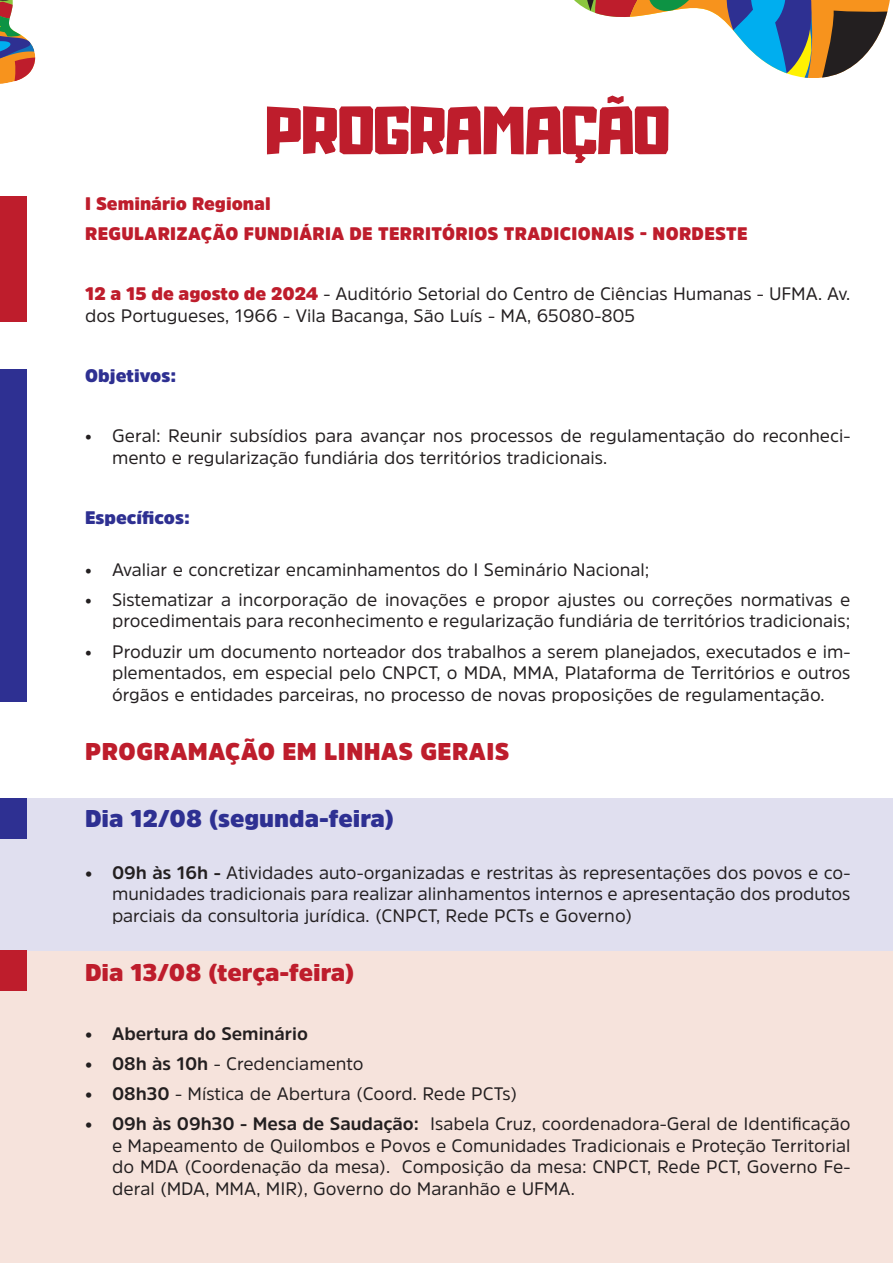
<style>
.page{position:relative;width:893px;height:1263px;background:#fff}
.page>*{position:absolute;margin:0;border:0;box-sizing:border-box;transform-origin:0 0}
.t1{font:59.85px "Adumu";letter-spacing:-.01em;color:#be1d2c}
.t2{font:900 24px "Amsi Pro";letter-spacing:.02em;color:#be1d2c}
.t3{font:900 24px "Amsi Pro";color:#2e3092}
.t4{font:900 24px "Amsi Pro";color:#be1d2c}
.t5{font:18px/21.6px "Amsi Pro";color:#231f20;text-align:justify}
.t6{font:900 18px/30.2px "Amsi Pro";letter-spacing:.02em;color:#be1d2c}
.t7{font:900 18px "Amsi Pro";color:#2e3092}
.t8{font:700 18px "Amsi Pro";color:#231f20}
.s1{font-weight:900;color:#be1d2c}
.s2{font-weight:700}
</style>
<div class="page">
<svg style="left:574px;top:0;width:316px;height:78px"></svg>
<svg style="left:0;top:0;width:36px;height:84px"></svg>
<div style="left:0;top:950px;width:893px;height:313px;background:#f6e3dc"></div>
<div style="left:0;top:196px;width:27px;height:126px;background:#be1d2c"></div>
<div style="left:0;top:369px;width:27px;height:333px;background:#2e3092"></div>
<div style="left:0;top:798px;width:893px;height:152px;background:#e0dfef"></div>
<div style="left:0;top:798px;width:27px;height:41px;background:#2e3092"></div>
<div style="left:0;top:950px;width:27px;height:41px;background:#be1d2c"></div>
<h1 class="t1" style="left:266px;top:83px;width:405px">PROGRAMAÇÃO</h1>
<p class="t6" style="left:85px;top:188px;width:664px">I Seminário Regional<br>REGULARIZAÇÃO FUNDIÁRIA DE TERRITÓRIOS TRADICIONAIS - NORDESTE</p>
<p class="t5" style="left:85px;top:283px;width:767px"><span class="s1">12 a 15 de agosto de 2024</span> - Auditório Setorial do Centro de Ciências Humanas - UFMA. Av. dos Portugueses, 1966 - Vila Bacanga, São Luís - MA, 65080-805</p>
<p class="t7" style="left:85px;top:363px;width:93px">Objetivos:</p>
<p class="t5" style="left:112px;top:425px;width:740px;text-indent:-27px">• Geral: Reunir subsídios para avançar nos processos de regulamentação do reconheci&shy;mento e regularização fundiária dos territórios tradicionais.</p>
<p class="t7" style="left:85px;top:505px;width:106px">Específicos:</p>
<p class="t5" style="left:85px;top:558px;width:566px">• Avaliar e concretizar encaminhamentos do I Seminário Nacional;</p>
<p class="t5" style="left:85px;top:588px;width:767px;text-align:right">• Sistematizar a incorporação de inovações e propor ajustes ou correções normativas e procedimentais para reconhecimento e regularização fundiária de territórios tradicionais;</p>
<p class="t5" style="left:112px;top:640px;width:740px;text-indent:-27px">• Produzir um documento norteador dos trabalhos a serem planejados, executados e im&shy;plementados, em especial pelo CNPCT, o MDA, MMA, Plataforma de Territórios e outros órgãos e entidades parceiras, no processo de novas proposições de regulamentação.</p>
<h2 class="t2" style="left:85px;top:734px;width:426px">PROGRAMAÇÃO EM LINHAS GERAIS</h2>
<h2 class="t3" style="left:85px;top:802px;width:311px">Dia 12/08 (segunda-feira)</h2>
<p class="t5" style="left:112px;top:861px;width:740px;text-indent:-27px"><span class="s2">• 09h às 16h -</span> Atividades auto-organizadas e restritas às representações dos povos e co&shy;munidades tradicionais para realizar alinhamentos internos e apresentação dos produtos parciais da consultoria jurídica. (CNPCT, Rede PCTs e Governo)</p>
<h2 class="t4" style="left:85px;top:956px;width:271px">Dia 13/08 (terça-feira)</h2>
<p class="t8" style="left:85px;top:1021px;width:224px">• Abertura do Seminário</p>
<p class="t5" style="left:85px;top:1052px;width:280px"><span class="s2">• 08h às 10h</span> - Credenciamento</p>
<p class="t5" style="left:85px;top:1082px;width:434px"><span class="s2">• 08h30</span> - Mística de Abertura (Coord. Rede PCTs)</p>
<p class="t5" style="left:112px;top:1112px;width:740px;text-indent:-27px"><span class="s2">• 09h às 09h30 - Mesa de Saudação:</span> Isabela Cruz, coordenadora-Geral de Identificação e Mapeamento de Quilombos e Povos e Comunidades Tradicionais e Proteção Territorial do MDA (Coordenação da mesa). Composição da mesa: CNPCT, Rede PCT, Governo Fe&shy;deral (MDA, MMA, MIR), Governo do Maranhão e UFMA.</p>
</div>
